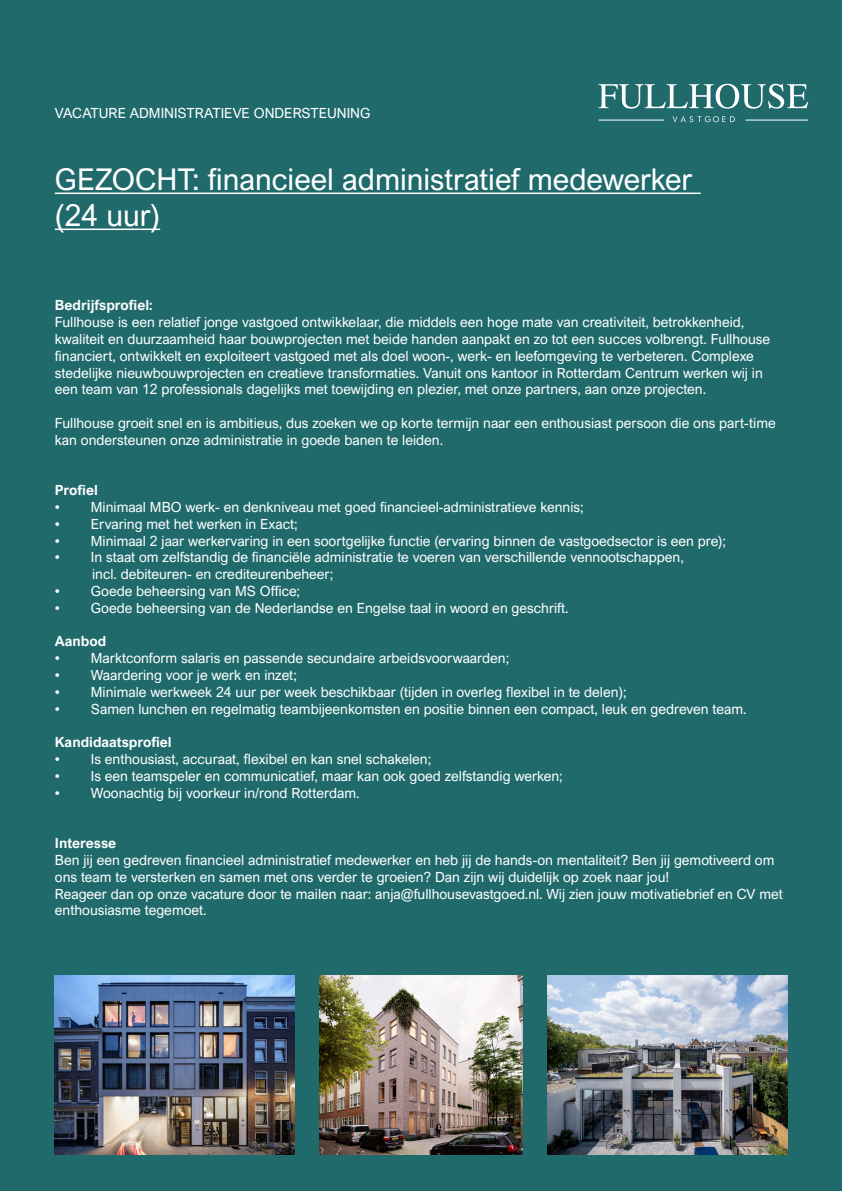
<style>
.page{position:relative;width:842px;height:1191px;background:#206a6c}
.page>*{position:absolute;margin:0;border:0;box-sizing:border-box;transform-origin:0 0}
.t1{font:30px "Arial Nova";color:#fff}
.t2{font:14px/16.8px "Arial Nova";color:#fff}
.t3{font:700 14px "Arial Nova";color:#fff}
</style>
<div class="page">
<svg style="left:598px;top:84px;width:210px;height:25px"></svg>
<svg style="left:673px;top:116px;width:62px;height:6px"></svg>
<hr style="left:55px;top:192px;width:646px;height:2px;background:#fff">
<hr style="left:55px;top:228px;width:105px;height:2px;background:#fff">
<img style="left:55px;top:975px;width:239px;height:180px">
<img style="left:319px;top:975px;width:204px;height:180px">
<img style="left:548px;top:975px;width:239px;height:180px">
<p class="t2" style="left:55px;top:105px;width:317px">VACATURE ADMINISTRATIEVE ONDERSTEUNING</p>
<p class="t1" style="left:55px;top:162px;width:639px">GEZOCHT: financieel administratief medewerker</p>
<p class="t1" style="left:55px;top:198px;width:107px">(24 uur)</p>
<p class="t3" style="left:55px;top:297px;width:100px">Bedrijfsprofiel:</p>
<p class="t2" style="left:55px;top:314px;width:717px">Fullhouse is een relatief jonge vastgoed ontwikkelaar, die middels een hoge mate van creativiteit, betrokkenheid, kwaliteit en duurzaamheid haar bouwprojecten met beide handen aanpakt en zo tot een succes volbrengt. Fullhouse financiert, ontwikkelt en exploiteert vastgoed met als doel woon-, werk- en leefomgeving te verbeteren. Complexe stedelijke nieuwbouwprojecten en creatieve transformaties. Vanuit ons kantoor in Rotterdam Centrum werken wij in een team van 12 professionals dagelijks met toewijding en plezier, met onze partners, aan onze projecten.</p>
<p class="t2" style="left:55px;top:414px;width:722px">Fullhouse groeit snel en is ambitieus, dus zoeken we op korte termijn naar een enthousiast persoon die ons part-time kan ondersteunen onze administratie in goede banen te leiden.</p>
<p class="t3" style="left:55px;top:482px;width:44px">Profiel</p>
<p class="t2" style="left:55px;top:498px;width:530px">• Minimaal MBO werk- en denkniveau met goed financieel-administratieve kennis;</p>
<p class="t2" style="left:55px;top:515px;width:244px">• Ervaring met het werken in Exact;</p>
<p class="t2" style="left:55px;top:532px;width:673px">• Minimaal 2 jaar werkervaring in een soortgelijke functie (ervaring binnen de vastgoedsector is een pre);</p>
<p class="t2" style="left:92px;top:549px;width:593px;text-indent:-37px">• In staat om zelfstandig de financiële administratie te voeren van verschillende vennootschappen, incl. debiteuren- en crediteurenbeheer;</p>
<p class="t2" style="left:55px;top:582px;width:247px">• Goede beheersing van MS Office;</p>
<p class="t2" style="left:55px;top:599px;width:515px">• Goede beheersing van de Nederlandse en Engelse taal in woord en geschrift.</p>
<p class="t3" style="left:55px;top:633px;width:53px">Aanbod</p>
<p class="t2" style="left:55px;top:650px;width:456px">• Marktconform salaris en passende secundaire arbeidsvoorwaarden;</p>
<p class="t2" style="left:55px;top:666px;width:243px">• Waardering voor je werk en inzet;</p>
<p class="t2" style="left:55px;top:683px;width:573px">• Minimale werkweek 24 uur per week beschikbaar (tijden in overleg flexibel in te delen);</p>
<p class="t2" style="left:55px;top:700px;width:693px">• Samen lunchen en regelmatig teambijeenkomsten en positie binnen een compact, leuk en gedreven team.</p>
<p class="t3" style="left:55px;top:734px;width:118px">Kandidaatsprofiel</p>
<p class="t2" style="left:55px;top:750px;width:378px">• Is enthousiast, accuraat, flexibel en kan snel schakelen;</p>
<p class="t2" style="left:55px;top:767px;width:509px">• Is een teamspeler en communicatief, maar kan ook goed zelfstandig werken;</p>
<p class="t2" style="left:55px;top:784px;width:306px">• Woonachtig bij voorkeur in/rond Rotterdam.</p>
<p class="t3" style="left:55px;top:835px;width:63px">Interesse</p>
<p class="t2" style="left:55px;top:851px;width:721px">Ben jij een gedreven financieel administratief medewerker en heb jij de hands-on mentaliteit? Ben jij gemotiveerd om ons team te versterken en samen met ons verder te groeien? Dan zijn wij duidelijk op zoek naar jou!</p>
<p class="t2" style="left:55px;top:885px;width:729px">Reageer dan op onze vacature door te mailen naar: anja@fullhousevastgoed.nl. Wij zien jouw motivatiebrief en CV met enthousiasme tegemoet.</p>
</div>
